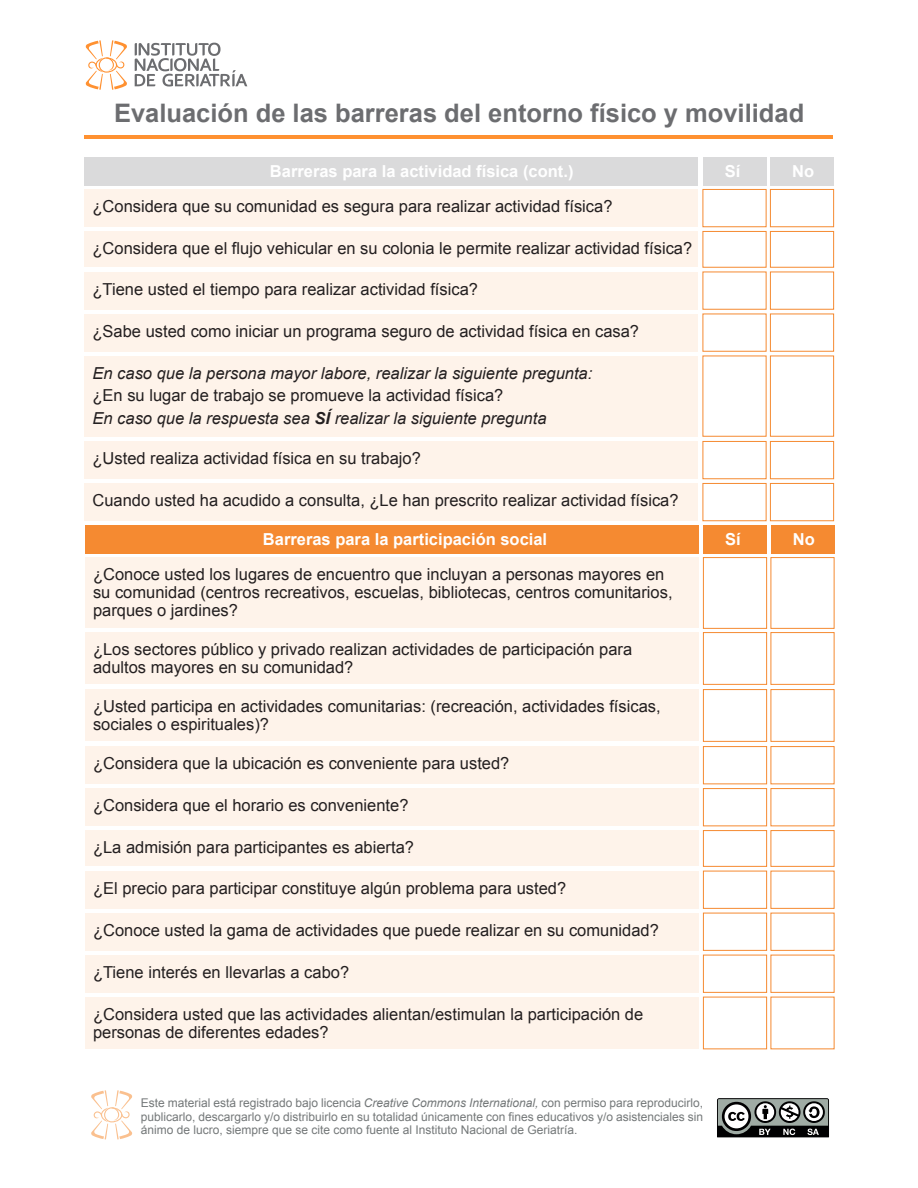
<style>
.page{position:relative;width:918px;height:1188px;background:#fff}
.page>*{position:absolute;margin:0;border:0;box-sizing:border-box;transform-origin:0 0}
.t1{font:700 25.5px "Arial";color:#6c6d70}
.t2{font:16.5px/18px "Arial";color:#231f20}
.t3{font:italic 16.5px/22.5px "Arial";color:#231f20}
.t4{font:700 16.5px "Arial";color:#fff}
.t5{font:12px/13.5px "Arial";color:#747879;text-align:justify}
.s1{font-style:normal}
.s2{font-weight:700}
.s3{font-style:italic}
</style>
<div class="page">
<div style="left:85px;top:157px;width:613px;height:29px;background:#dadadb"></div>
<div style="left:771px;top:157px;width:63px;height:29px;background:#dadadb"></div>
<div style="left:770px;top:356px;width:64px;height:81px;border:1px solid #f58a31"></div>
<div style="left:85px;top:356px;width:613px;height:80px;background:#fef3ea"></div>
<div style="left:770px;top:272px;width:64px;height:38px;border:1px solid #f58a31"></div>
<div style="left:85px;top:272px;width:613px;height:37px;background:#fef3ea"></div>
<div style="left:702px;top:272px;width:65px;height:38px;border:1px solid #f58a31"></div>
<div style="left:770px;top:314px;width:64px;height:38px;border:1px solid #f58a31"></div>
<div style="left:85px;top:314px;width:613px;height:37px;background:#fef3ea"></div>
<div style="left:702px;top:314px;width:65px;height:38px;border:1px solid #f58a31"></div>
<div style="left:770px;top:231px;width:64px;height:37px;border:1px solid #f58a31"></div>
<div style="left:85px;top:231px;width:613px;height:36px;background:#fef3ea"></div>
<div style="left:702px;top:231px;width:65px;height:37px;border:1px solid #f58a31"></div>
<div style="left:770px;top:189px;width:64px;height:38px;border:1px solid #f58a31"></div>
<div style="left:85px;top:189px;width:613px;height:38px;background:#fef3ea"></div>
<div style="left:702px;top:189px;width:65px;height:38px;border:1px solid #f58a31"></div>
<div style="left:770px;top:441px;width:64px;height:38px;border:1px solid #f58a31"></div>
<div style="left:85px;top:441px;width:613px;height:38px;background:#fef3ea"></div>
<div style="left:702px;top:441px;width:65px;height:38px;border:1px solid #f58a31"></div>
<div style="left:703px;top:157px;width:63px;height:29px;background:#dadadb"></div>
<div style="left:770px;top:483px;width:64px;height:38px;border:1px solid #f58a31"></div>
<div style="left:85px;top:483px;width:613px;height:38px;background:#fef3ea"></div>
<div style="left:702px;top:483px;width:65px;height:38px;border:1px solid #f58a31"></div>
<div style="left:85px;top:525px;width:613px;height:29px;background:#f58a31"></div>
<div style="left:771px;top:525px;width:63px;height:29px;background:#f58a31"></div>
<div style="left:770px;top:632px;width:65px;height:53px;border:1px solid #f58a31"></div>
<div style="left:85px;top:633px;width:613px;height:51px;background:#fef3ea"></div>
<div style="left:703px;top:632px;width:64px;height:53px;border:1px solid #f58a31"></div>
<div style="left:770px;top:689px;width:65px;height:53px;border:1px solid #f58a31"></div>
<div style="left:85px;top:690px;width:613px;height:51px;background:#fef3ea"></div>
<div style="left:703px;top:689px;width:64px;height:53px;border:1px solid #f58a31"></div>
<div style="left:85px;top:997px;width:613px;height:52px;background:#fef3ea"></div>
<div style="left:703px;top:997px;width:64px;height:52px;border:1px solid #f58a31"></div>
<div style="left:770px;top:746px;width:65px;height:38px;border:1px solid #f58a31"></div>
<div style="left:85px;top:747px;width:613px;height:37px;background:#fef3ea"></div>
<div style="left:703px;top:746px;width:64px;height:38px;border:1px solid #f58a31"></div>
<div style="left:770px;top:557px;width:65px;height:72px;border:1px solid #f58a31"></div>
<div style="left:85px;top:558px;width:613px;height:70px;background:#fef3ea"></div>
<div style="left:703px;top:557px;width:64px;height:72px;border:1px solid #f58a31"></div>
<div style="left:770px;top:871px;width:65px;height:38px;border:1px solid #f58a31"></div>
<div style="left:85px;top:871px;width:613px;height:37px;background:#fef3ea"></div>
<div style="left:703px;top:871px;width:64px;height:38px;border:1px solid #f58a31"></div>
<div style="left:770px;top:913px;width:65px;height:38px;border:1px solid #f58a31"></div>
<div style="left:85px;top:913px;width:613px;height:37px;background:#fef3ea"></div>
<div style="left:703px;top:913px;width:64px;height:38px;border:1px solid #f58a31"></div>
<div style="left:770px;top:830px;width:65px;height:37px;border:1px solid #f58a31"></div>
<div style="left:85px;top:831px;width:613px;height:35px;background:#fef3ea"></div>
<div style="left:703px;top:830px;width:64px;height:37px;border:1px solid #f58a31"></div>
<div style="left:770px;top:788px;width:65px;height:38px;border:1px solid #f58a31"></div>
<div style="left:85px;top:789px;width:613px;height:37px;background:#fef3ea"></div>
<div style="left:703px;top:788px;width:64px;height:38px;border:1px solid #f58a31"></div>
<div style="left:770px;top:955px;width:65px;height:38px;border:1px solid #f58a31"></div>
<div style="left:85px;top:955px;width:613px;height:37px;background:#fef3ea"></div>
<div style="left:703px;top:955px;width:64px;height:38px;border:1px solid #f58a31"></div>
<div style="left:704px;top:525px;width:63px;height:29px;background:#f58a31"></div>
<hr style="left:84px;top:135px;width:749px;height:3px;background:#ff9131">
<svg style="left:135px;top:43px;width:112px;height:44px"></svg>
<svg style="left:86px;top:40px;width:41px;height:50px"></svg>
<svg style="left:91px;top:1090px;width:41px;height:49px"></svg>
<svg style="left:717px;top:1098px;width:112px;height:39px"></svg>
<h1 class="t1" style="left:114px;top:96px;width:692px">Evaluación de las barreras del entorno físico y movilidad</h1>
<p class="t4" style="left:270px;top:160px;width:305px">Barreras para la actividad física (cont.)</p>
<p class="t4" style="left:725px;top:160px;width:17px">Sí</p>
<p class="t2" style="left:93px;top:197px;width:521px">¿Considera que su comunidad es segura para realizar actividad física?</p>
<p class="t2" style="left:93px;top:239px;width:601px">¿Considera que el flujo vehicular en su colonia le permite realizar actividad física?</p>
<p class="t2" style="left:93px;top:280px;width:387px">¿Tiene usted el tiempo para realizar actividad física?</p>
<p class="t2" style="left:93px;top:322px;width:548px">¿Sabe usted como iniciar un programa seguro de actividad física en casa?</p>
<p class="t3" style="left:93px;top:362px;width:501px">En caso que la persona mayor labore, realizar la siguiente pregunta:</p>
<p class="t3" style="left:93px;top:384px;width:456px"><span class="s1">¿En su lugar de trabajo se promueve la actividad física?<br></span>En caso que la respuesta sea <span class="s2">SÍ</span> realizar la siguiente pregunta</p>
<p class="t2" style="left:93px;top:449px;width:330px">¿Usted realiza actividad física en su trabajo?</p>
<p class="t2" style="left:93px;top:491px;width:588px">Cuando usted ha acudido a consulta, ¿Le han prescrito realizar actividad física?</p>
<p class="t4" style="left:263px;top:528px;width:286px">Barreras para la participación social</p>
<p class="t4" style="left:725px;top:528px;width:17px">Sí</p>
<p class="t2" style="left:93px;top:566px;width:581px">¿Conoce usted los lugares de encuentro que incluyan a personas mayores en su comunidad (centros recreativos, escuelas, bibliotecas, centros comunitarios, parques o jardines?</p>
<p class="t2" style="left:93px;top:641px;width:541px">¿Los sectores público y privado realizan actividades de participación para adultos mayores en su comunidad?</p>
<p class="t2" style="left:93px;top:698px;width:569px">¿Usted participa en actividades comunitarias: (recreación, actividades físicas, sociales o espirituales)?</p>
<p class="t2" style="left:93px;top:755px;width:418px">¿Considera que la ubicación es conveniente para usted?</p>
<p class="t2" style="left:93px;top:797px;width:317px">¿Considera que el horario es conveniente?</p>
<p class="t2" style="left:93px;top:839px;width:323px">¿La admisión para participantes es abierta?</p>
<p class="t2" style="left:93px;top:879px;width:475px">¿El precio para participar constituye algún problema para usted?</p>
<p class="t2" style="left:93px;top:921px;width:567px">¿Conoce usted la gama de actividades que puede realizar en su comunidad?</p>
<p class="t2" style="left:93px;top:963px;width:258px">¿Tiene interés en llevarlas a cabo?</p>
<p class="t2" style="left:93px;top:1005px;width:552px">¿Considera usted que las actividades alientan/estimulan la participación de personas de diferentes edades?</p>
<p class="t5" style="left:141px;top:1096px;width:564px">Este material está registrado bajo licencia <span class="s3">Creative Commons International,</span> con permiso para reproducirlo, publicarlo, descargarlo y/o distribuirlo en su totalidad únicamente con fines educativos y/o asistenciales sin ánimo de lucro, siempre que se cite como fuente al Instituto Nacional de Geriatría.</p>
<p class="t4" style="left:792px;top:160px;width:23px">No</p>
<p class="t4" style="left:793px;top:528px;width:23px">No</p>
</div>
